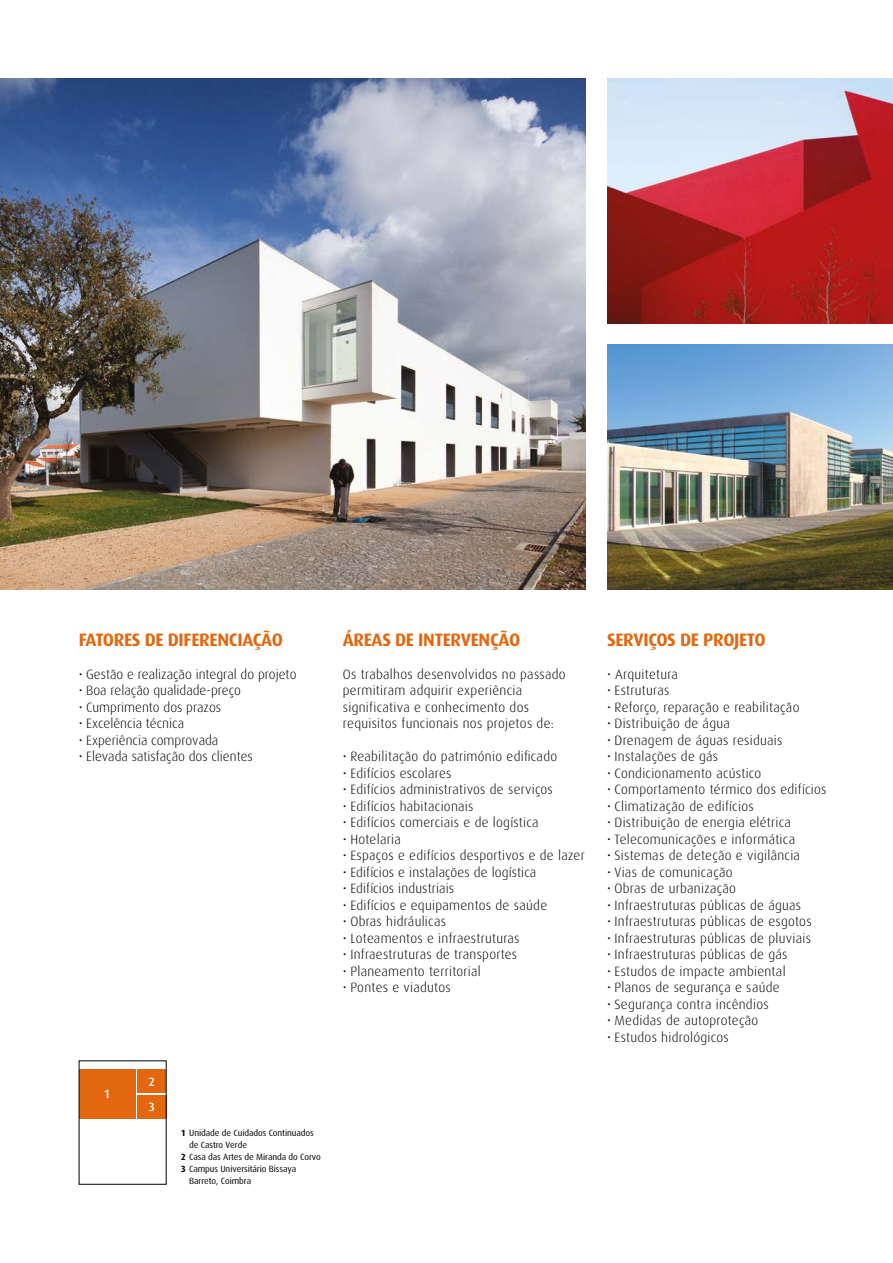
<style>
.page{position:relative;width:893px;height:1263px;background:#fff}
.page>*{position:absolute;margin:0;border:0;box-sizing:border-box;transform-origin:0 0}
.t1{font:700 18px "Dax";letter-spacing:-.02em;color:#e3670e}
.t2{font:300 13.5px/16.5px "Dax Pro";letter-spacing:.02em;color:#000}
.t3{font:300 13.5px "Dax Pro";color:#000}
.t4{font:500 12px/24.8px "Dax";color:#fff}
.t5{font:9px "Dax Pro";letter-spacing:-.01em;color:#000}
.s1{font-weight:700}
</style>
<div class="page">
<img style="left:0;top:79px;width:586px;height:510px">
<img style="left:607px;top:345px;width:286px;height:244px">
<div style="left:79px;top:1069px;width:56px;height:50px;background:#e3670e"></div>
<div style="left:137px;top:1069px;width:29px;height:24px;background:#e3670e"></div>
<div style="left:137px;top:1095px;width:29px;height:24px;background:#e3670e"></div>
<img style="left:607px;top:79px;width:286px;height:244px">
<h1 class="t1" style="left:79px;top:629px;width:206px">FATORES DE DIFERENCIAÇÃO</h1>
<p class="t3" style="left:79px;top:665px;width:219px">• Gestão e realização integral do projeto</p>
<p class="t3" style="left:79px;top:682px;width:164px">• Boa relação qualidade-preço</p>
<p class="t3" style="left:79px;top:698px;width:144px">• Cumprimento dos prazos</p>
<p class="t3" style="left:79px;top:715px;width:107px">• Excelência técnica</p>
<p class="t3" style="left:79px;top:731px;width:141px">• Experiência comprovada</p>
<p class="t3" style="left:79px;top:748px;width:176px">• Elevada satisfação dos clientes</p>
<h1 class="t1" style="left:343px;top:629px;width:179px">ÁREAS DE INTERVENÇÃO</h1>
<p class="t2" style="left:343px;top:665px;width:224px">Os trabalhos desenvolvidos no passado permitiram adquirir experiência significativa e conhecimento dos requisitos funcionais nos projetos de:</p>
<p class="t2" style="left:343px;top:748px;width:216px">• Reabilitação do património edificado</p>
<p class="t2" style="left:343px;top:764px;width:110px">• Edifícios escolares</p>
<p class="t2" style="left:343px;top:781px;width:212px">• Edifícios administrativos de serviços</p>
<p class="t2" style="left:343px;top:797px;width:132px">• Edifícios habitacionais</p>
<p class="t2" style="left:343px;top:814px;width:197px">• Edifícios comerciais e de logística</p>
<p class="t2" style="left:343px;top:830px;width:60px">• Hotelaria</p>
<p class="t2" style="left:343px;top:847px;width:243px">• Espaços e edifícios desportivos e de lazer</p>
<p class="t2" style="left:343px;top:863px;width:195px">• Edifícios e instalações de logística</p>
<p class="t2" style="left:343px;top:880px;width:113px">• Edifícios industriais</p>
<p class="t2" style="left:343px;top:896px;width:206px">• Edifícios e equipamentos de saúde</p>
<p class="t2" style="left:343px;top:913px;width:105px">• Obras hidráulicas</p>
<p class="t2" style="left:343px;top:929px;width:178px">• Loteamentos e infraestruturas</p>
<p class="t2" style="left:343px;top:946px;width:176px">• Infraestruturas de transportes</p>
<p class="t2" style="left:343px;top:962px;width:140px">• Planeamento territorial</p>
<p class="t2" style="left:343px;top:979px;width:109px">• Pontes e viadutos</p>
<p class="t4" style="left:104px;top:1082px;width:8px">1</p>
<p class="t4" style="left:148px;top:1070px;width:8px">2<br>3</p>
<p class="t5" style="left:181px;top:1127px;width:134px"><span class="s1">1</span> Unidade de Cuidados Continuados</p>
<p class="t5" style="left:189px;top:1139px;width:59px">de Castro Verde</p>
<p class="t5" style="left:181px;top:1151px;width:142px"><span class="s1">2</span> Casa das Artes de Miranda do Corvo</p>
<p class="t5" style="left:181px;top:1163px;width:117px"><span class="s1">3</span> Campus Universitário Bissaya</p>
<p class="t5" style="left:189px;top:1175px;width:63px">Barreto, Coimbra</p>
<h1 class="t1" style="left:607px;top:629px;width:160px">SERVIÇOS DE PROJETO</h1>
<p class="t2" style="left:607px;top:665px;width:72px">• Arquitetura</p>
<p class="t2" style="left:607px;top:682px;width:64px">• Estruturas</p>
<p class="t2" style="left:607px;top:698px;width:194px">• Reforço, reparação e reabilitação</p>
<p class="t2" style="left:607px;top:715px;width:124px">• Distribuição de água</p>
<p class="t2" style="left:607px;top:731px;width:177px">• Drenagem de águas residuais</p>
<p class="t2" style="left:607px;top:748px;width:113px">• Instalações de gás</p>
<p class="t2" style="left:607px;top:764px;width:156px">• Condicionamento acústico</p>
<p class="t2" style="left:607px;top:781px;width:221px">• Comportamento térmico dos edifícios</p>
<p class="t2" style="left:607px;top:797px;width:148px">• Climatização de edifícios</p>
<p class="t2" style="left:607px;top:814px;width:185px">• Distribuição de energia elétrica</p>
<p class="t2" style="left:607px;top:830px;width:190px">• Telecomunicações e informática</p>
<p class="t2" style="left:607px;top:847px;width:194px">• Sistemas de deteção e vigilância</p>
<p class="t2" style="left:607px;top:863px;width:127px">• Vias de comunicação</p>
<p class="t2" style="left:607px;top:880px;width:131px">• Obras de urbanização</p>
<p class="t2" style="left:607px;top:896px;width:196px">• Infraestruturas públicas de águas</p>
<p class="t2" style="left:607px;top:913px;width:206px">• Infraestruturas públicas de esgotos</p>
<p class="t2" style="left:607px;top:929px;width:205px">• Infraestruturas públicas de pluviais</p>
<p class="t2" style="left:607px;top:946px;width:182px">• Infraestruturas públicas de gás</p>
<p class="t2" style="left:607px;top:962px;width:180px">• Estudos de impacte ambiental</p>
<p class="t2" style="left:607px;top:979px;width:174px">• Planos de segurança e saúde</p>
<p class="t2" style="left:607px;top:995px;width:163px">• Segurança contra incêndios</p>
<p class="t2" style="left:607px;top:1012px;width:153px">• Medidas de autoproteção</p>
<p class="t2" style="left:607px;top:1028px;width:123px">• Estudos hidrológicos</p>
</div>
